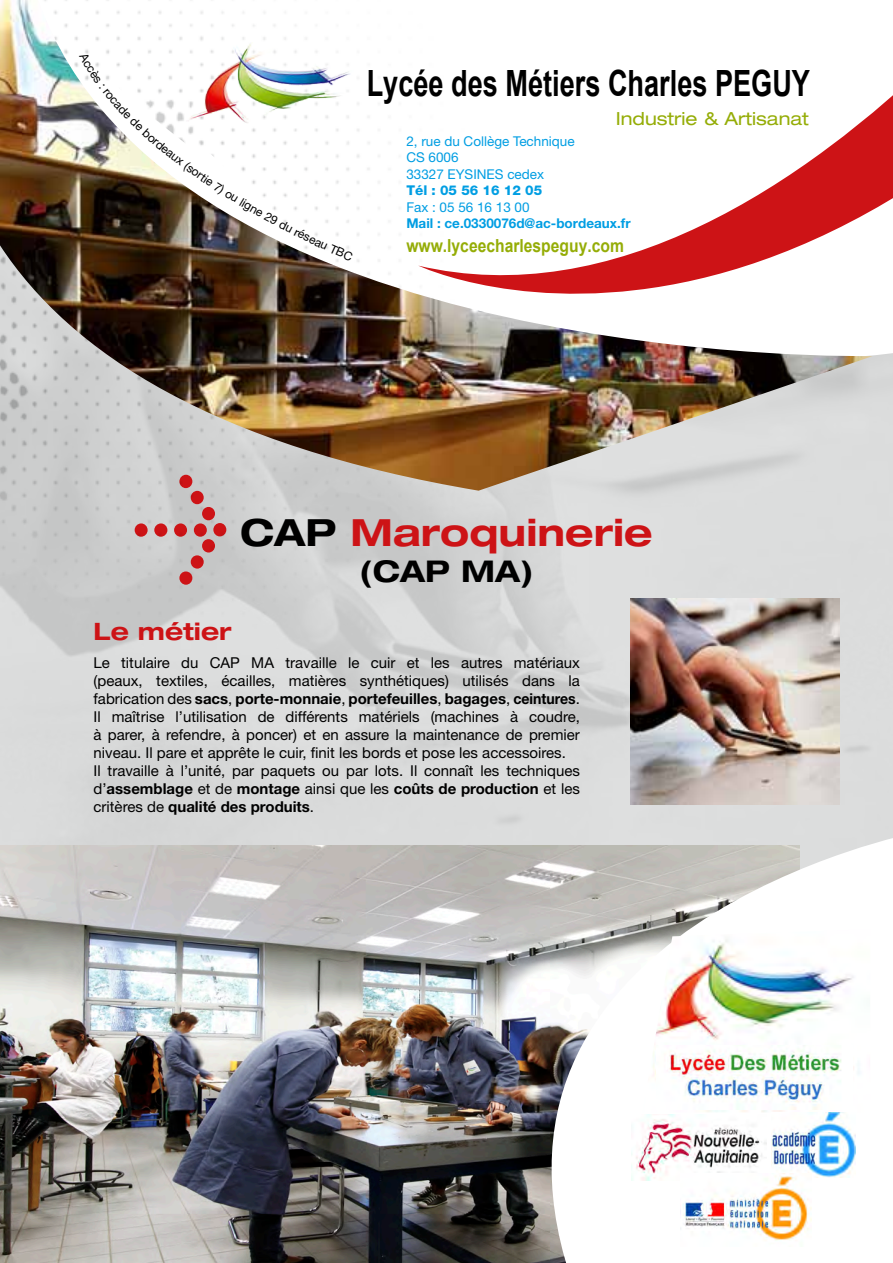
<style>
.page{position:relative;width:893px;height:1263px;background:#fff}
.page>*{position:absolute;margin:0;border:0;box-sizing:border-box;transform-origin:0 0}
.t1{font:700 expanded 37.5px "Helvetica Neue";color:#cd1316}
.t2{font:700 36.15px "Arial";color:#000;scale:.75 1}
.t3{font:700 expanded 30px "Helvetica Neue";color:#000}
.t4{font:700 expanded 24px "Helvetica Neue";color:#cd1316}
.t5{font:expanded 18.15px "Helvetica Neue";color:#95ad07}
.t6{font:700 18px "Arial";color:#95ad07;scale:.87 1}
.t7{font:15px/18px "Helvetica Neue";color:#000}
.t8{font:13.5px/16.5px "Helvetica Neue";color:#009ee3}
.t9{font:700 13.5px "Helvetica Neue";color:#009ee3}
.t10{font:800 13.5px "Helvetica Neue";color:#009ee3}
.s1{color:#000}
.s2{font-weight:700}
</style>
<div class="page">
<img style="left:1px;top:476px;width:892px;height:369px">
<img style="left:0;top:845px;width:440px;height:418px">
<svg style="left:440px;top:832px;width:453px;height:431px"></svg>
<img style="left:631px;top:598px;width:208px;height:207px">
<svg style="left:872px;top:95px;width:21px;height:381px"></svg>
<svg style="left:654px;top:1181px;width:26px;height:16px"></svg>
<img style="left:0;top:491px;width:486px;height:141px">
<img style="left:0;top:0;width:872px;height:491px">
<img style="left:183px;top:42px;width:170px;height:10px">
<img style="left:643px;top:929px;width:227px;height:183px">
<img style="left:632px;top:1114px;width:135px;height:67px">
<img style="left:771px;top:1113px;width:84px;height:65px">
<img style="left:680px;top:1174px;width:132px;height:73px">
<img style="left:657px;top:1046px;width:195px;height:63px">
<img style="left:64px;top:52px;width:289px;height:211px">
<h2 class="t2" style="left:367px;top:57px;width:593px">Lycée des Métiers Charles PEGUY</h2>
<p class="t5" style="left:616px;top:108px;width:194px">Industrie &amp; Artisanat</p>
<p class="t8" style="left:406px;top:132px;width:170px">2, rue du Collège Technique<br>CS 6006<br>33327 EYSINES cedex</p>
<p class="t10" style="left:406px;top:182px;width:137px">Tél : 05 56 16 12 05</p>
<p class="t8" style="left:406px;top:198px;width:125px">Fax : 05 56 16 13 00</p>
<p class="t9" style="left:406px;top:215px;width:226px">Mail : ce.0330076d@ac-bordeaux.fr</p>
<p class="t6" style="left:406px;top:233px;width:252px">www.lyceecharlespeguy.com</p>
<h1 class="t1" style="left:240px;top:509px;width:414px"><span class="s1">CAP</span> Maroquinerie</h1>
<h3 class="t3" style="left:360px;top:553px;width:175px">(CAP MA)</h3>
<h3 class="t4" style="left:94px;top:616px;width:140px">Le métier</h3>
<p class="t7" style="left:94px;top:653px;width:488px">Le titulaire du CAP MA travaille le cuir et les autres matériaux (peaux, textiles, écailles, matières synthétiques) utilisés dans la fabrication des <span class="s2">sacs</span>, <span class="s2">porte-monnaie</span>, <span class="s2">portefeuilles</span>, <span class="s2">bagages</span>, <span class="s2">ceintures</span>.<br>Il maîtrise l’utilisation de différents matériels (machines à coudre, à parer, à refendre, à poncer) et en assure la maintenance de premier niveau. Il pare et apprête le cuir, finit les bords et pose les accessoires.<br>Il travaille à l’unité, par paquets ou par lots. Il connaît les techniques d’<span class="s2">assemblage</span> et de <span class="s2">montage</span> ainsi que les <span class="s2">coûts de production</span> et les critères de <span class="s2">qualité des produits</span>.</p>
</div>
